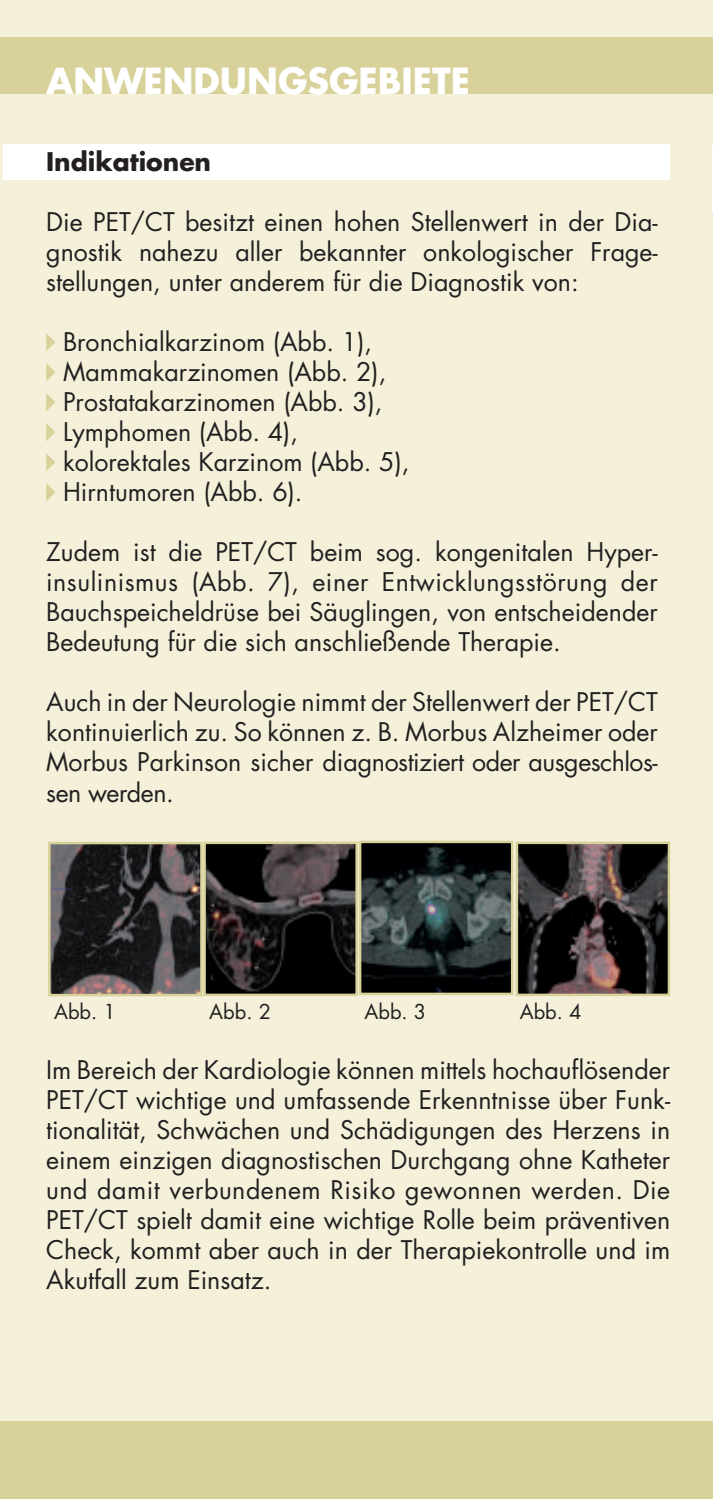
<style>
.page{position:relative;width:713px;height:1499px;background:#fff}
.page>*{position:absolute;margin:0;border:0;box-sizing:border-box;transform-origin:0 0}
.t1{font:700 35px "Futura Std";color:#fff}
.t2{font:25px/30px "Futura Std";color:#231f20;text-align:justify}
.t3{font:700 25px "Futura Std";color:#231f20}
.t4{font:20px "Futura Std";color:#231f20}
</style>
<div class="page">
<div style="left:0;top:0;width:713px;height:1498px;background:#f4f0da"></div>
<div style="left:0;top:37px;width:713px;height:57px;background:#d8d199"></div>
<div style="left:0;top:1421px;width:713px;height:77px;background:#d8d199"></div>
<div style="left:4px;top:144px;width:666px;height:36px;background:#fff"></div>
<hr style="left:712px;top:145px;width:1px;height:67px;background:#fff">
<img style="left:51px;top:845px;width:149px;height:148px">
<div style="left:48px;top:842px;width:155px;height:154px;border:2px solid #d8d199"></div>
<img style="left:206px;top:844px;width:149px;height:149px">
<div style="left:203px;top:841px;width:155px;height:155px;border:2px solid #d8d199"></div>
<img style="left:518px;top:844px;width:149px;height:149px">
<div style="left:515px;top:841px;width:155px;height:155px;border:2px solid #d8d199"></div>
<img style="left:362px;top:843px;width:148px;height:149px">
<div style="left:359px;top:840px;width:154px;height:155px;border:2px solid #d8d199"></div>
<svg style="left:46px;top:333px;width:9px;height:18px"></svg>
<svg style="left:46px;top:363px;width:9px;height:18px"></svg>
<svg style="left:46px;top:393px;width:9px;height:18px"></svg>
<svg style="left:46px;top:423px;width:9px;height:18px"></svg>
<svg style="left:46px;top:453px;width:9px;height:18px"></svg>
<svg style="left:46px;top:483px;width:9px;height:18px"></svg>
<h1 class="t1" style="left:46px;top:57px;width:425px">ANWENDUNGSGEBIETE</h1>
<p class="t3" style="left:46px;top:145px;width:166px">Indikationen</p>
<p class="t2" style="left:46px;top:207px;width:613px">Die PET/CT besitzt einen hohen Stellenwert in der Dia&shy;gnostik nahezu aller bekannter onkologischer Frage&shy;stellungen, unter anderem für die Diagnostik von:</p>
<p class="t2" style="left:63px;top:327px;width:348px;text-align:left">Bronchialkarzinom (Abb. 1),<br>Mammakarzinomen (Abb. 2),<br>Prostatakarzinomen (Abb. 3),<br>Lymphomen (Abb. 4), kolorektales Karzinom (Abb. 5),<br>Hirntumoren (Abb. 6).</p>
<p class="t2" style="left:46px;top:537px;width:613px">Zudem ist die PET/CT beim sog. kongenitalen Hyper&shy;insulinismus (Abb. 7), einer Entwicklungsstörung der Bauchspeicheldrüse bei Säuglingen, von entscheidender Bedeutung für die sich anschließende Therapie.</p>
<p class="t2" style="left:46px;top:687px;width:613px">Auch in der Neurologie nimmt der Stellenwert der PET/CT kontinuierlich zu. So können z. B. Morbus Alzheimer oder Morbus Parkinson sicher diagnostiziert oder ausgeschlos&shy;sen werden.</p>
<p class="t4" style="left:54px;top:999px;width:63px">Abb. 1</p>
<p class="t4" style="left:209px;top:999px;width:63px">Abb. 2</p>
<p class="t4" style="left:364px;top:999px;width:63px">Abb. 3</p>
<p class="t4" style="left:519px;top:999px;width:63px">Abb. 4</p>
<p class="t2" style="left:46px;top:1055px;width:625px">Im Bereich der Kardiologie können mittels hochauflösender PET/CT wichtige und umfassende Erkenntnisse über Funk&shy;tionalität, Schwächen und Schädigungen des Herzens in einem einzigen diagnostischen Durchgang ohne Katheter und damit verbundenem Risiko gewonnen werden. Die PET/CT spielt damit eine wichtige Rolle beim präventiven Check, kommt aber auch in der Therapiekontrolle und im Akutfall zum Einsatz.</p>
</div>
